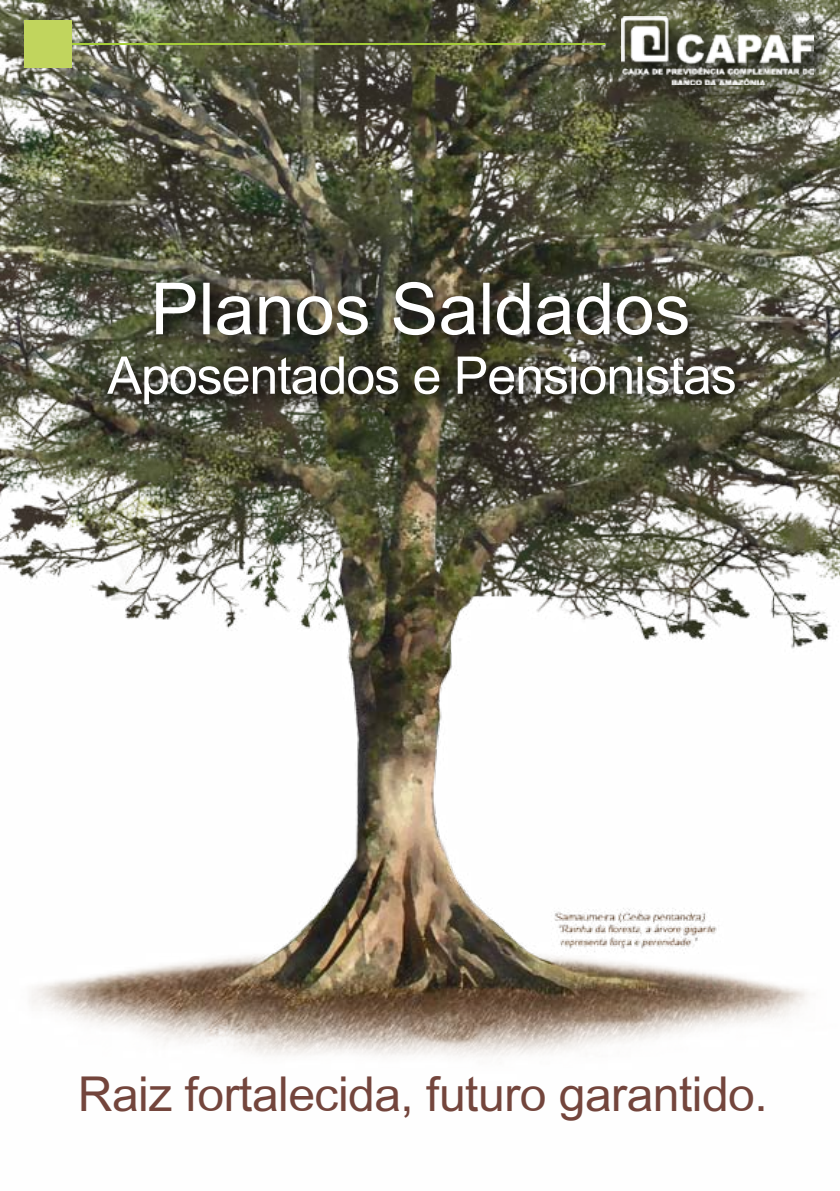
<style>
.page{position:relative;width:840px;height:1191px;background:#fff}
.page>*{position:absolute;margin:0;border:0;box-sizing:border-box;transform-origin:0 0}
.t1{font:72px "Dixon";color:#fff}
.t2{font:52px "Dixon";letter-spacing:-.02em;color:#fff}
.t3{font:48px "Dixon";letter-spacing:-.01em;color:#73453c}
</style>
<div class="page">
<img style="left:0;top:0;width:839px;height:1057px">
<hr style="left:49px;top:43px;width:556px;height:2px;background:#a6ce39">
<div style="left:624px;top:20px;width:213px;height:89px;background:#000;opacity:.75"></div>
<img style="left:621px;top:17px;width:192px;height:67px">
<div style="left:150px;top:277px;width:553px;height:74px;background:#000;opacity:.75"></div>
<div style="left:102px;top:352px;width:647px;height:68px;background:#000;opacity:.75"></div>
<div style="left:24px;top:20px;width:48px;height:48px;background:#c1d55d"></div>
<h1 class="t1" style="left:150px;top:268px;width:541px">Planos Saldados</h1>
<p class="t2" style="left:107px;top:346px;width:630px">Aposentados e Pensionistas</p>
<p class="t3" style="left:78px;top:1067px;width:690px">Raiz fortalecida, futuro garantido.</p>
</div>
